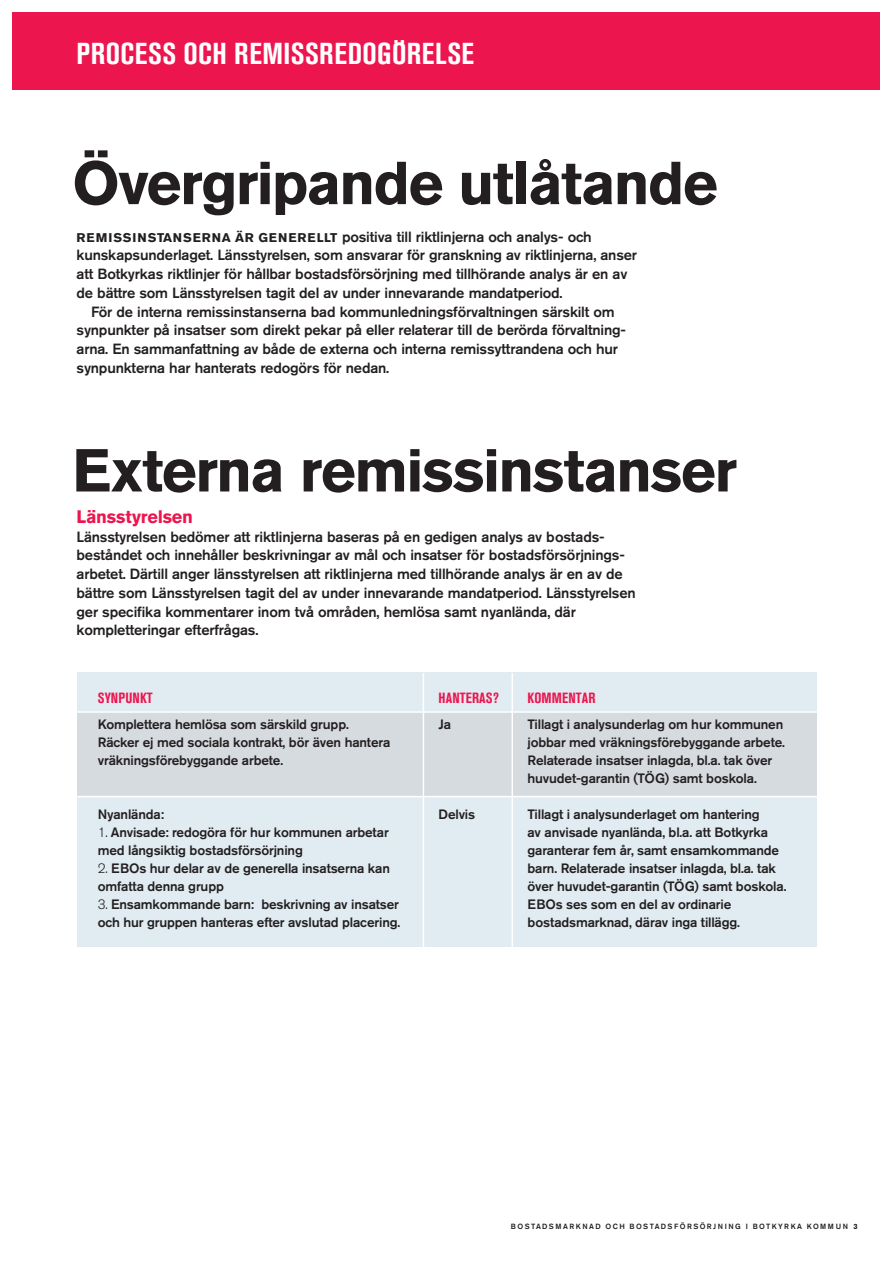
<style>
.page{position:relative;width:893px;height:1263px;background:#fff}
.page>*{position:absolute;margin:0;border:0;box-sizing:border-box;transform-origin:0 0}
.Rubrik_framsid{font:700 60px "Akzidenz Grotesk Std";letter-spacing:-.025em;color:#231f20}
.ingress{font:30px "Akzidenz Grotesk Std Rubrik Bold Cn";letter-spacing:.015em;color:#fff}
.t1{font:700 18px "Akzidenz Grotesk Std";letter-spacing:-.01em;color:#ed154e}
.t2{font:500 14.7px/18.8px "Akzidenz Grotesk Std";letter-spacing:-.01em;color:#231f20}
.t3{font:14.7px "Akzidenz Grotesk Std Rubrik Bold Cn";letter-spacing:.01em;color:#ed154e}
.t4{font:500 13.5px/18px "Akzidenz Grotesk Std";letter-spacing:-.01em;color:#231f20}
.t5{font:500 7.5px "Akzidenz Grotesk Std";letter-spacing:.185em;color:#231f20}
.s1{font-weight:700;font-size:12.6px}
.s2{font-weight:300}
.s3{font-weight:700}
</style>
<div class="page">
<div style="left:77px;top:673px;width:739px;height:274px;background:#e1ecf2"></div>
<div style="left:77px;top:713px;width:739px;height:83px;background:#d5dbdf"></div>
<hr style="left:58px;top:796px;width:774px;height:1px;background:#fff">
<hr style="left:58px;top:711px;width:774px;height:2px;background:#fff">
<div style="left:13px;top:13px;width:867px;height:77px;background:#ed154e"></div>
<hr style="left:423px;top:674px;width:1px;height:301px;background:#fff">
<hr style="left:511px;top:674px;width:2px;height:301px;background:#fff">
<p class="ingress" style="left:77px;top:40px;width:399px">PROCESS OCH REMISSREDOGÖRELSE</p>
<p class="Rubrik_framsid" style="left:72px;top:148px;width:647px">Övergripande utlåtande</p>
<p class="t2" style="left:77px;top:227px;width:562px"><span class="s1">REMISSINSTANSERNA ÄR GENERELLT</span> positiva till riktlinjerna och analys- och kunskapsunderlaget. Länsstyrelsen, som ansvarar för granskning av riktlinjerna, anser att Botkyrkas riktlinjer för hållbar bostadsförsörjning med tillhörande analys är en av de bättre som Länsstyrelsen tagit del av under innevarande mandatperiod.</p>
<p class="t2" style="left:77px;top:302px;width:551px;text-indent:14px">För de interna remissinstanserna bad kommunledningsförvaltningen särskilt om synpunkter på insatser som direkt pekar på eller relaterar till de berörda förvaltning&shy;arna. En sammanfattning av både de externa och interna remissyttrandena och hur synpunkterna har hanterats redogörs för nedan.</p>
<p class="Rubrik_framsid" style="left:72px;top:436px;width:666px">Externa remissinstanser</p>
<p class="t1" style="left:77px;top:506px;width:118px">Länsstyrelsen</p>
<p class="t2" style="left:77px;top:527px;width:561px">Länsstyrelsen bedömer att riktlinjerna baseras på en gedigen analys av bostads&shy;beståndet och innehåller beskrivningar av mål och insatser för bostadsförsörjnings&shy;arbetet. Därtill anger länsstyrelsen att riktlinjerna med tillhörande analys är en av de bättre som Länsstyrelsen tagit del av under innevarande mandatperiod. Länsstyrelsen ger specifika kommentarer inom två områden, hemlösa samt nyanlända, där kompletteringar efterfrågas.</p>
<p class="t3" style="left:98px;top:691px;width:56px">SYNPUNKT</p>
<p class="t4" style="left:98px;top:715px;width:294px">Komplettera hemlösa som särskild grupp.<br>Räcker ej med sociala kontrakt, bör även hantera vräkningsförebyggande arbete.</p>
<p class="t4" style="left:98px;top:805px;width:68px">Nyanlända:</p>
<p class="t4" style="left:98px;top:823px;width:293px"><span class="s2">1.</span> Anvisade: redogöra för hur kommunen arbetar med långsiktig bostadsförsörjning</p>
<p class="t4" style="left:98px;top:859px;width:294px"><span class="s2">2.</span> EBOs hur delar av de generella insatserna kan omfatta denna grupp</p>
<p class="t4" style="left:98px;top:895px;width:304px"><span class="s2">3.</span> Ensamkommande barn: beskrivning av insatser och hur gruppen hanteras efter avslutad placering.</p>
<p class="t3" style="left:439px;top:691px;width:62px">HANTERAS?</p>
<p class="t4" style="left:439px;top:715px;width:14px">Ja</p>
<p class="t4" style="left:439px;top:805px;width:38px">Delvis</p>
<p class="t3" style="left:527px;top:691px;width:69px">KOMMENTAR</p>
<p class="t4" style="left:527px;top:715px;width:259px">Tillagt i analysunderlag om hur kommunen jobbar med vräkningsförebyggande arbete.<br>Relaterade insatser inlagda, bl.a. tak över huvudet-garantin (TÖG) samt boskola.</p>
<p class="t4" style="left:527px;top:805px;width:260px">Tillagt i analysunderlaget om hantering<br>av anvisade nyanlända, bl.a. att Botkyrka garanterar fem år, samt ensamkommande barn. Relaterade insatser inlagda, bl.a. tak över huvudet-garantin (TÖG) samt boskola.</p>
<p class="t4" style="left:527px;top:895px;width:214px">EBOs ses som en del av ordinarie bostadsmarknad, därav inga tillägg.</p>
<p class="t5" style="left:511px;top:1222px;width:348px">BOSTADSMARKNAD OCH BOSTADSFÖRSÖRJNING I BOTKYRKA KOMMUN <span class="s3">3</span></p>
</div>
